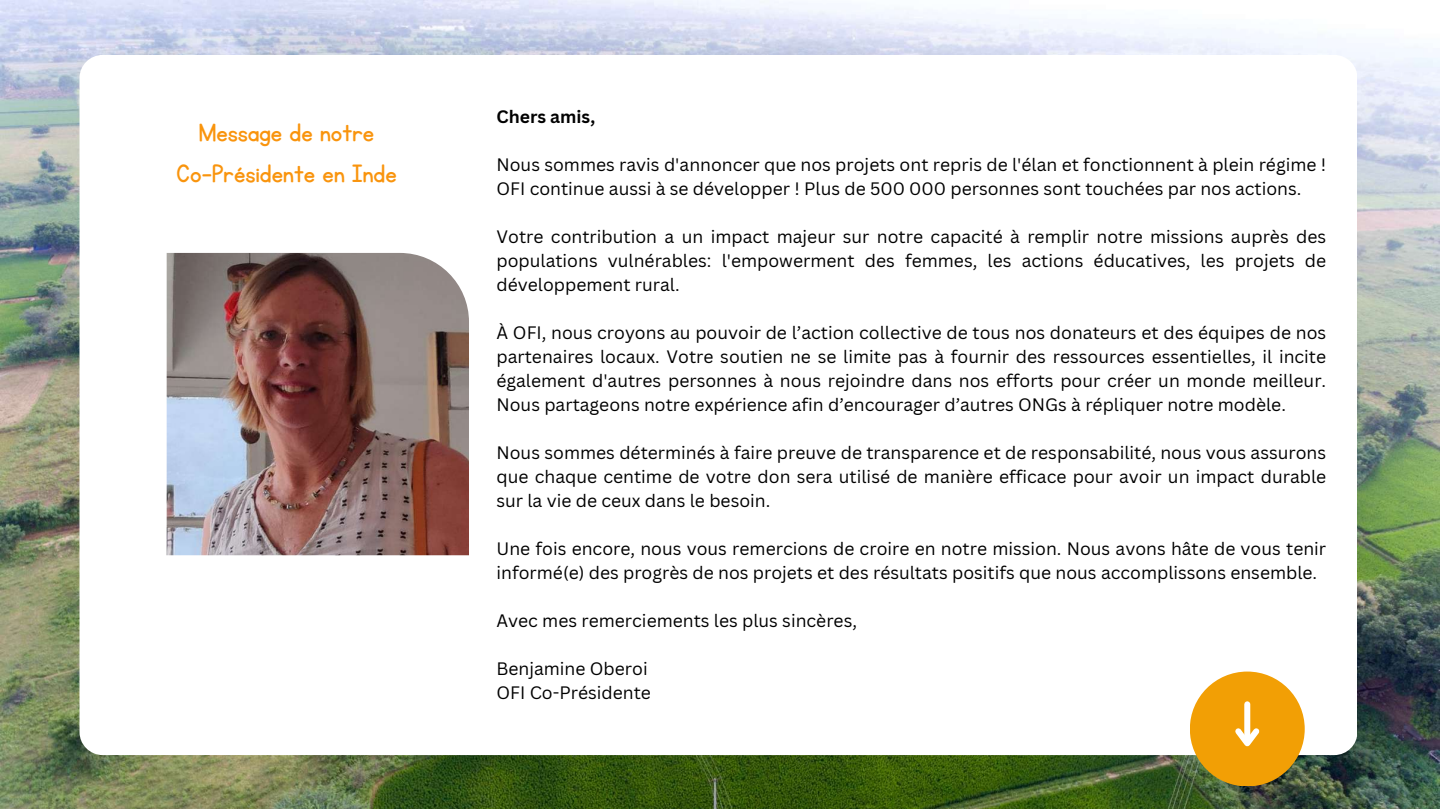
<style>
.page{position:relative;width:1440px;height:810px;background:#fff}
.page>*{position:absolute;margin:0;border:0;box-sizing:border-box;transform-origin:0 0}
.t1{font:29.4px/40.7px "KG Primary Penmanship";color:#f9940d;text-align:center}
.t2{font:17.5px/24px "Canva Sans";color:#000}
.t3{font:700 17.5px "Canva Sans";color:#000}
</style>
<div class="page">
<img style="left:0;top:0;width:1440px;height:808px">
<div style="left:80px;top:55px;width:1277px;height:700px;background:#fff;border-radius:23px"></div>
<div style="left:1190px;top:672px;width:115px;height:114px;background:#f29f05;border-radius:50%"></div>
<div style="left:1244px;top:704px;width:6px;height:38px;background:#fff"></div>
<svg style="left:1235px;top:723px;width:25px;height:24px"></svg>
<img style="left:167px;top:253px;width:302px;height:302px">
<h1 class="t1" style="left:176px;top:113px;width:222px">Message de notre<br>Co-Présidente en Inde</h1>
<p class="t3" style="left:496px;top:104px;width:100px">Chers amis,</p>
<p class="t2" style="left:496px;top:152px;width:831px">Nous sommes ravis d'annoncer que nos projets ont repris de l'élan et fonctionnent à plein régime !<br>OFI continue aussi à se développer ! Plus de 500 000 personnes sont touchées par nos actions.</p>
<p class="t2" style="left:496px;top:224px;width:831px;text-align:justify">Votre contribution a un impact majeur sur notre capacité à remplir notre missions auprès des populations vulnérables: l'empowerment des femmes, les actions éducatives, les projets de développement rural.</p>
<p class="t2" style="left:496px;top:320px;width:831px;text-align:justify">À OFI, nous croyons au pouvoir de l’action collective de tous nos donateurs et des équipes de nos partenaires locaux. Votre soutien ne se limite pas à fournir des ressources essentielles, il incite également d'autres personnes à nous rejoindre dans nos efforts pour créer un monde meilleur.<br>Nous partageons notre expérience afin d’encourager d’autres ONGs à répliquer notre modèle.</p>
<p class="t2" style="left:496px;top:440px;width:831px;text-align:justify">Nous sommes déterminés à faire preuve de transparence et de responsabilité, nous vous assurons que chaque centime de votre don sera utilisé de manière efficace pour avoir un impact durable sur la vie de ceux dans le besoin.</p>
<p class="t2" style="left:496px;top:536px;width:831px">Une fois encore, nous vous remercions de croire en notre mission. Nous avons hâte de vous tenir informé(e) des progrès de nos projets et des résultats positifs que nous accomplissons ensemble.</p>
<p class="t2" style="left:496px;top:608px;width:362px">Avec mes remerciements les plus sincères,</p>
<p class="t2" style="left:496px;top:656px;width:156px">Benjamine Oberoi<br>OFI Co-Présidente</p>
</div>
